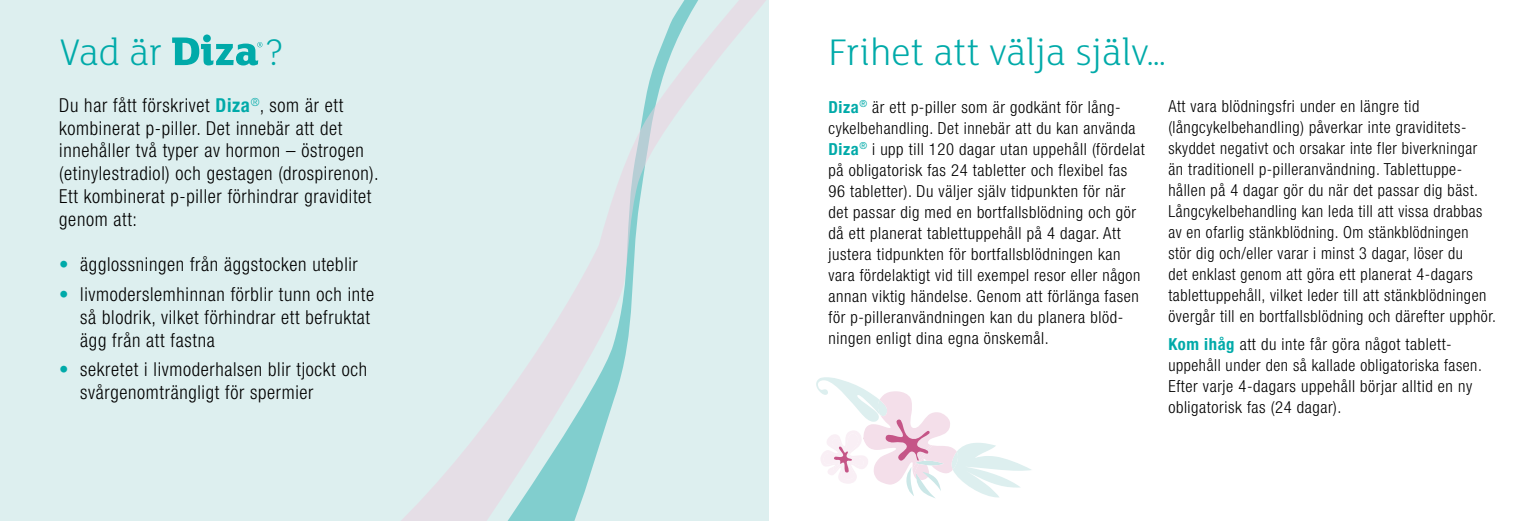
<style>
.page{position:relative;width:1538px;height:521px;background:#fff}
.page>*{position:absolute;margin:0;border:0;box-sizing:border-box;transform-origin:0 0}
.t1{font:300 40.25px "FS Lola";color:#00aaa9}
.t2{font:300 condensed 19.25px/22.8px "Helvetica Neue LT Std";letter-spacing:.035em;color:#000}
.t3{font:300 condensed 16.62px/21px "Helvetica Neue LT Std";letter-spacing:.035em;color:#000}
.s1{font-family:"Helvetica Neue LT Pro";font-weight:700;color:#00aaa9}
.s2{color:#00aaa9}
</style>
<div class="page">
<div style="left:0;top:0;width:768px;height:521px;background:#ddefef"></div>
<svg style="left:401px;top:0;width:368px;height:521px"></svg>
<svg style="left:816px;top:377px;width:215px;height:121px"></svg>
<svg style="left:172px;top:34px;width:90px;height:31px"></svg>
<h1 class="t1" style="left:60px;top:26px;width:104px">Vad är</h1>
<h1 class="t1" style="left:265px;top:26px;width:20px">?</h1>
<h1 class="t1" style="left:828px;top:26px;width:340px">Frihet att välja själv…</h1>
<p class="t2" style="left:59px;top:94px;width:321px">Du har fått förskrivet <span class="s1">Diza</span><sup>®</sup>, som är ett kombinerat p-piller. Det innebär att det innehåller två typer av hormon – östrogen (etinylestradiol) och gestagen (drospirenon).<br>Ett kombinerat p-piller förhindrar graviditet genom att:</p>
<p class="t2" style="left:59px;top:253px;width:300px"><span class="s2">•</span> ägglossningen från äggstocken uteblir</p>
<p class="t2" style="left:80px;top:283px;width:295px;text-indent:-21px"><span class="s2">•</span> livmoderslemhinnan förblir tunn och inte så blodrik, vilket förhindrar ett befruktat ägg från att fastna</p>
<p class="t2" style="left:80px;top:358px;width:288px;text-indent:-21px"><span class="s2">•</span> sekretet i livmoderhalsen blir tjockt och svårgenomträngligt för spermier</p>
<p class="t3" style="left:828px;top:96px;width:318px"><span class="s1">Diza</span><sup>®</sup> är ett p-piller som är godkänt för lång&shy;cykelbehandling. Det innebär att du kan använda <span class="s1">Diza</span><sup>®</sup> i upp till 120 dagar utan uppehåll (fördelat på obligatorisk fas 24 tabletter och flexibel fas 96 tabletter). Du väljer själv tidpunkten för när det passar dig med en bortfallsblödning och gör då ett planerat tablettuppehåll på 4 dagar. Att justera tidpunkten för bortfallsblödningen kan vara fördelaktigt vid till exempel resor eller någon annan viktig händelse. Genom att förlänga fasen för p-pilleranvändningen kan du planera blöd&shy;ningen enligt dina egna önskemål.</p>
<p class="t3" style="left:1168px;top:96px;width:329px">Att vara blödningsfri under en längre tid (långcykelbehandling) påverkar inte graviditets&shy;skyddet negativt och orsakar inte fler biverkningar<br>än traditionell p-pilleranvändning. Tablettuppe&shy;hållen på 4 dagar gör du när det passar dig bäst.<br>Långcykelbehandling kan leda till att vissa drabbas av en ofarlig stänkblödning. Om stänkblödningen<br>stör dig och/eller varar i minst 3 dagar, löser du<br>det enklast genom att göra ett planerat 4-dagars tablettuppehåll, vilket leder till att stänkblödningen övergår till en bortfallsblödning och därefter upphör.</p>
<p class="t3" style="left:1168px;top:334px;width:315px"><span class="s1">Kom ihåg</span> att du inte får göra något tablett&shy;uppehåll under den så kallade obligatoriska fasen.<br>Efter varje 4-dagars uppehåll börjar alltid en ny obligatorisk fas (24 dagar).</p>
</div>
